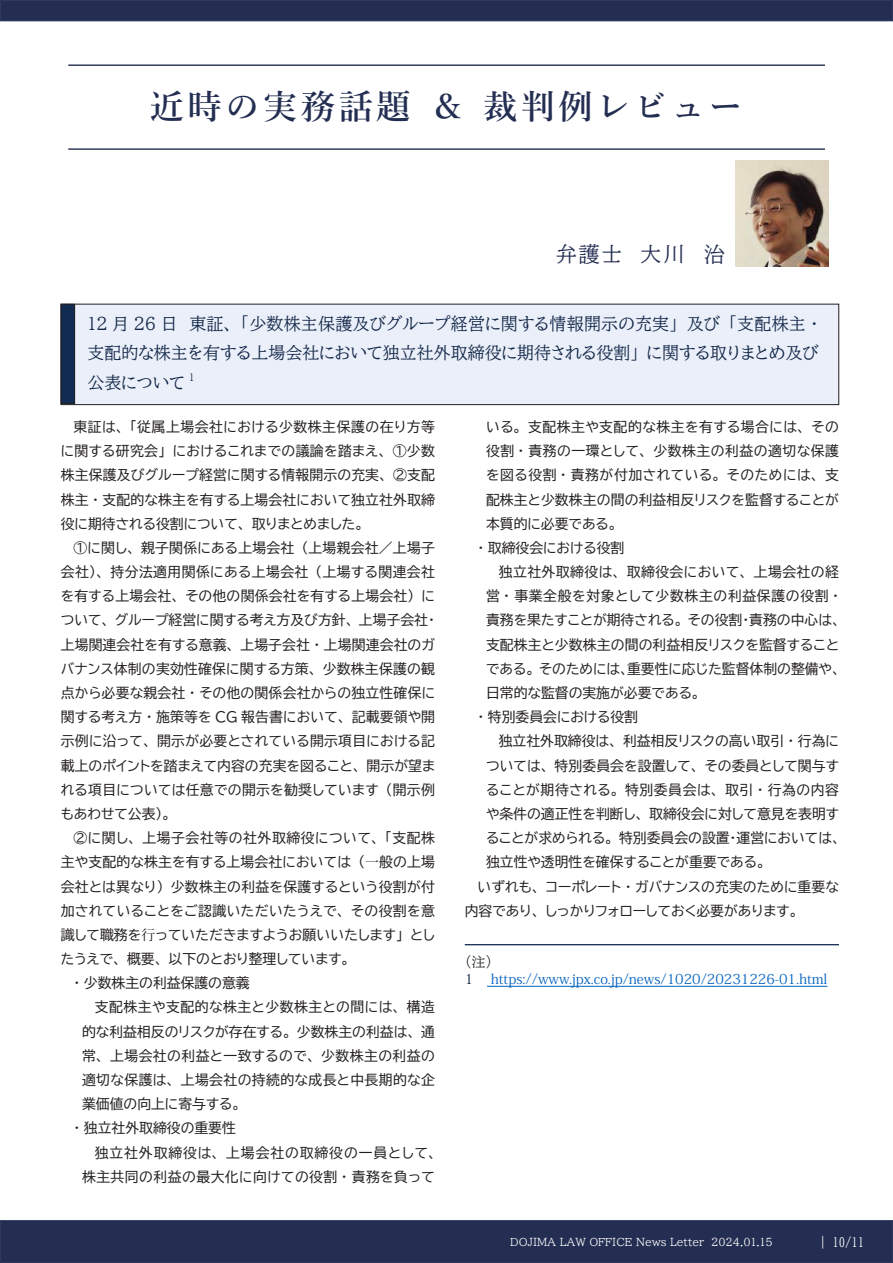
<style>
.page{position:relative;width:893px;height:1263px;background:#fff}
.page>*{position:absolute;margin:0;border:0;box-sizing:border-box;transform-origin:0 0}
.t1{font:600 34.05px "Yu Min";letter-spacing:.11em;color:#232e52}
.t2{font:21.3px "BIZ UDP Mincho Medium";color:#232e52}
.t3{font:16.95px/29.7px "BIZ UDP Mincho Medium";color:#122647;text-align:justify}
.t4{font:13.8px/24.2px "BIZ UDP Gothic";letter-spacing:.01em;color:#231f20;text-align:justify}
.t5{font:13.8px "BIZ UDP Gothic";letter-spacing:.04em;color:#231f20}
.t6{font:13.8px "BIZ UDP Gothic";letter-spacing:.03em;color:#231f20}
.t7{font:13.8px "BIZ UDP Gothic";letter-spacing:.035em;color:#231f20}
.t8{font:13.8px "Koz Min Pr 6 N";color:#0563c1}
.t9{font:13.8px "BIZ UDP Gothic";letter-spacing:.05em;color:#231f20}
.t10{font:13.8px "BIZ UDP Gothic";letter-spacing:.065em;color:#231f20}
.t11{font:13.8px "BIZ UDP Mincho Medium";color:#231f20}
.t12{font:12.75px "BIZ UD Mincho Medium";color:#fff}
.t13{font:10.65px "BIZ UDP Mincho Medium";color:#fff}
.t14{font:9.9px "BIZ UDP Mincho Medium";color:#122647}
.s1{font-family:"Koz Min Pr 6 N"}
.s2{color:#122647}
</style>
<div class="page">
<div style="left:0;top:1220px;width:893px;height:43px;background:#232e52;border:1px solid #232e52"></div>
<div style="left:0;top:0;width:893px;height:21px;background:#232e52;border:1px solid #232e52"></div>
<hr style="left:68px;top:64px;width:757px;height:2px;background:#232e52">
<hr style="left:68px;top:148px;width:757px;height:2px;background:#232e52">
<img style="left:736px;top:161px;width:92px;height:105px">
<div style="left:61px;top:304px;width:778px;height:101px;background:#eaeff9"></div>
<div style="left:61px;top:304px;width:778px;height:101px;border:1px solid #231f20"></div>
<div style="left:61px;top:304px;width:14px;height:100px;background:#112b53"></div>
<div style="left:61px;top:304px;width:14px;height:100px;border:1px solid #231f20"></div>
<hr style="left:465px;top:944px;width:374px;height:1px;background:#112b53">
<hr style="left:487px;top:986px;width:340px;height:1px;background:#0563c1">
<h1 class="t1" style="left:150px;top:87px;width:594px">近時の実務話題＆裁判例レビュー</h1>
<h2 class="t2" style="left:556px;top:243px;width:171px">弁護士　大川　治</h2>
<p class="t3" style="left:87px;top:308px;width:733px">12 月 26 日　東証、「少数株主保護及びグループ経営に関する情報開示の充実」及び「支配株主・支配的な株主を有する上場会社において独立社外取締役に期待される役割」に関する取りまとめ及び公表について</p>
<p class="t14" style="left:189px;top:372px;width:7px">1</p>
<p class="t4" style="left:61px;top:415px;width:376px;text-indent:13px">東証は、「従属上場会社における少数株主保護の在り方等に関する研究会」におけるこれまでの議論を踏まえ、 ①少数株主保護及びグループ経営に関する情報開示の充実、 ②支配株主・支配的な株主を有する上場会社において独立社外取締役に期待される役割について、取りまとめました。</p>
<p class="t4" style="left:61px;top:536px;width:376px;text-indent:13px">①に関し、親子関係にある上場会社（上場親会社／上場子会社）、持分法適用関係にある上場会社（上場する関連会社を有する上場会社、その他の関係会社を有する上場会社）について、グループ経営に関する考え方及び方針、上場子会社・上場関連会社を有する意義、上場子会社・上場関連会社のガバナンス体制の実効性確保に関する方策、少数株主保護の観点から必要な親会社・その他の関係会社からの独立性確保に関する考え方・施策等を CG 報告書において、記載要領や開示例に沿って、開示が必要とされている開示項目における記載上のポイントを踏まえて内容の充実を図ること、開示が望まれる項目については任意での開示を勧奨しています（開示例もあわせて公表）。</p>
<p class="t5" style="left:74px;top:831px;width:363px">②に関し、上場子会社等の社外取締役について、「支配株</p>
<p class="t4" style="left:61px;top:850px;width:376px">主や支配的な株主を有する上場会社においては（<span class="s1">⼀</span>般の上場</p>
<p class="t4" style="left:61px;top:874px;width:376px">会社とは異なり）少数株主の利益を保護するという役割が付</p>
<p class="t6" style="left:61px;top:903px;width:376px">加されていることをご認識いただいたうえで、その役割を意</p>
<p class="t4" style="left:61px;top:922px;width:376px">識して職務を<span class="s1">⾏</span>っていただきますようお願いいたします」とし</p>
<p class="t4" style="left:61px;top:947px;width:290px">たうえで、概要、以下のとおり整理しています。</p>
<p class="t4" style="left:74px;top:971px;width:178px">・少数株主の利益保護の意義</p>
<p class="t5" style="left:95px;top:1000px;width:342px">支配株主や支配的な株主と少数株主との間には、構造</p>
<p class="t4" style="left:82px;top:1019px;width:354px">的な利益相反のリスクが存在する。少数株主の利益は、通</p>
<p class="t6" style="left:82px;top:1049px;width:354px">常、上場会社の利益と一致するので、少数株主の利益の</p>
<p class="t6" style="left:82px;top:1073px;width:354px">適切な保護は、上場会社の持続的な成長と中長期的な企</p>
<p class="t4" style="left:82px;top:1092px;width:160px">業価値の向上に寄与する。</p>
<p class="t4" style="left:74px;top:1116px;width:164px">・独立社外取締役の重要性</p>
<p class="t10" style="left:95px;top:1145px;width:343px">独立社外取締役は、上場会社の取締役の一員として、</p>
<p class="t7" style="left:82px;top:1169px;width:354px">株主共同の利益の最大化に向けての役割・責務を負って</p>
<p class="t5" style="left:486px;top:420px;width:354px">いる。支配株主や支配的な株主を有する場合には、その</p>
<p class="t7" style="left:486px;top:444px;width:354px">役割・責務の一環として、少数株主の利益の適切な保護</p>
<p class="t5" style="left:486px;top:468px;width:354px">を図る役割・責務が付加されている。そのためには、支</p>
<p class="t4" style="left:486px;top:487px;width:354px">配株主と少数株主の間の利益相反リスクを監督することが</p>
<p class="t4" style="left:486px;top:511px;width:133px">本質的に必要である。</p>
<p class="t4" style="left:477px;top:536px;width:148px">・取締役会における役割</p>
<p class="t7" style="left:499px;top:565px;width:342px">独立社外取締役は、取締役会において、上場会社の経</p>
<p class="t9" style="left:486px;top:589px;width:355px">営・事業全般を対象として少数株主の利益保護の役割・</p>
<p class="t4" style="left:486px;top:608px;width:356px">責務を果たすことが期待される。その役割・責務の中心は、</p>
<p class="t4" style="left:486px;top:632px;width:354px">支配株主と少数株主の間の利益相反リスクを監督すること</p>
<p class="t4" style="left:486px;top:656px;width:356px">である。そのためには、重要性に応じた監督体制の整備や、</p>
<p class="t4" style="left:486px;top:681px;width:216px">日常的な監督の実施が必要である。</p>
<p class="t4" style="left:477px;top:705px;width:162px">・特別委員会における役割</p>
<p class="t4" style="left:499px;top:729px;width:342px">独立社外取締役は、利益相反リスクの高い取引・行為に</p>
<p class="t4" style="left:486px;top:753px;width:354px">ついては、特別委員会を設置して、その委員として関与す</p>
<p class="t5" style="left:486px;top:783px;width:354px">ることが期待される。特別委員会は、取引・行為の内容</p>
<p class="t4" style="left:486px;top:802px;width:354px">や条件の適正性を判断し、取締役会に対して意見を表明す</p>
<p class="t4" style="left:486px;top:826px;width:356px">ることが求められる。特別委員会の設置・運営においては、</p>
<p class="t4" style="left:486px;top:850px;width:281px">独立性や透明性を確保することが重要である。</p>
<p class="t4" style="left:477px;top:874px;width:363px">いずれも、コーポレート・ガバナンスの充実のために重要な</p>
<p class="t4" style="left:465px;top:898px;width:335px">内容であり、しっかりフォローしておく必要があります。</p>
<p class="t11" style="left:465px;top:955px;width:29px">（注）</p>
<p class="t8" style="left:465px;top:971px;width:364px"><span class="s2">1　</span> https://www.jpx.co.jp/news/1020/20231226-01.html</p>
<p class="t13" style="left:510px;top:1236px;width:264px">DOJIMA LAW OFFICE News Letter 2024.01.15</p>
<p class="t12" style="left:816px;top:1235px;width:49px">｜ 10/11</p>
</div>
